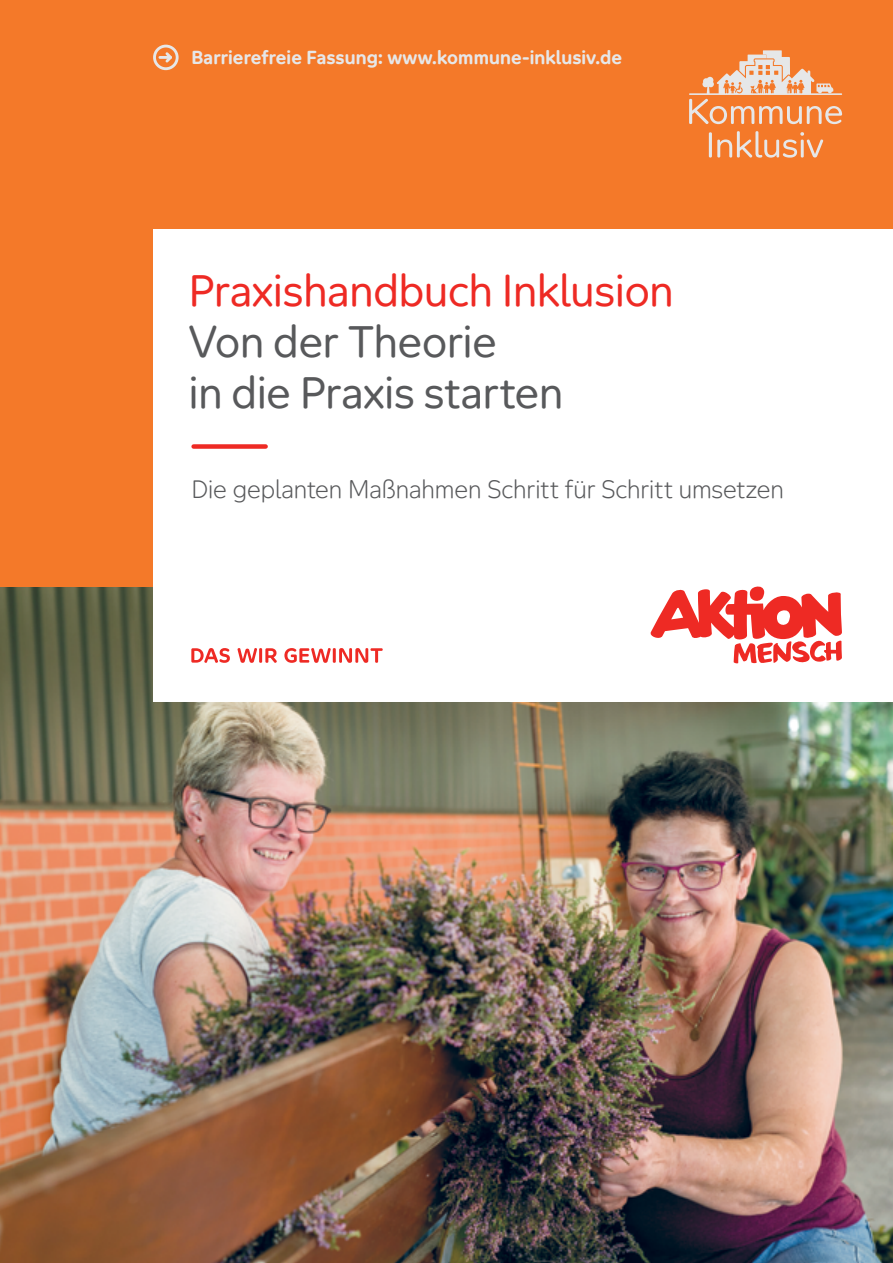
<style>
.page{position:relative;width:893px;height:1263px;background:#fff}
.page>*{position:absolute;margin:0;border:0;box-sizing:border-box;transform-origin:0 0}
.t1{font:42px/51px "Aktion Mensch";letter-spacing:-.005em;color:#58595b}
.t2{font:300 24px "Aktion Mensch";color:#58595b}
.t3{font:700 18px "Aktion Mensch";letter-spacing:.005em;color:#e6e7e8}
.s1{color:#ee2a24}
</style>
<div class="page">
<img style="left:0;top:587px;width:893px;height:676px">
<div style="left:0;top:0;width:893px;height:587px;background:#f47929"></div>
<div style="left:153px;top:45px;width:26px;height:25px;border:3px solid #e6e7e8;border-radius:50%"></div>
<svg style="left:160px;top:50px;width:15px;height:15px"></svg>
<div style="left:153px;top:230px;width:740px;height:472px;background:#fff"></div>
<svg style="left:651px;top:586px;width:191px;height:77px"></svg>
<svg style="left:191px;top:648px;width:39px;height:15px"></svg>
<svg style="left:238px;top:648px;width:39px;height:15px"></svg>
<svg style="left:284px;top:648px;width:99px;height:15px"></svg>
<div style="left:194px;top:444px;width:72px;height:5px;background:#ee2a24"></div>
<svg style="left:689px;top:50px;width:153px;height:74px"></svg>
<svg style="left:709px;top:131px;width:114px;height:27px"></svg>
<p class="t3" style="left:191px;top:46px;width:432px">Barrierefreie Fassung: www.kommune-inklusiv.de</p>
<h1 class="t1" style="left:189px;top:263px;width:486px"><span class="s1">Praxishandbuch Inklusion<br></span>Von der Theorie<br>in die Praxis starten</h1>
<p class="t2" style="left:191px;top:474px;width:594px">Die geplanten Maßnahmen Schritt für Schritt umsetzen</p>
</div>
